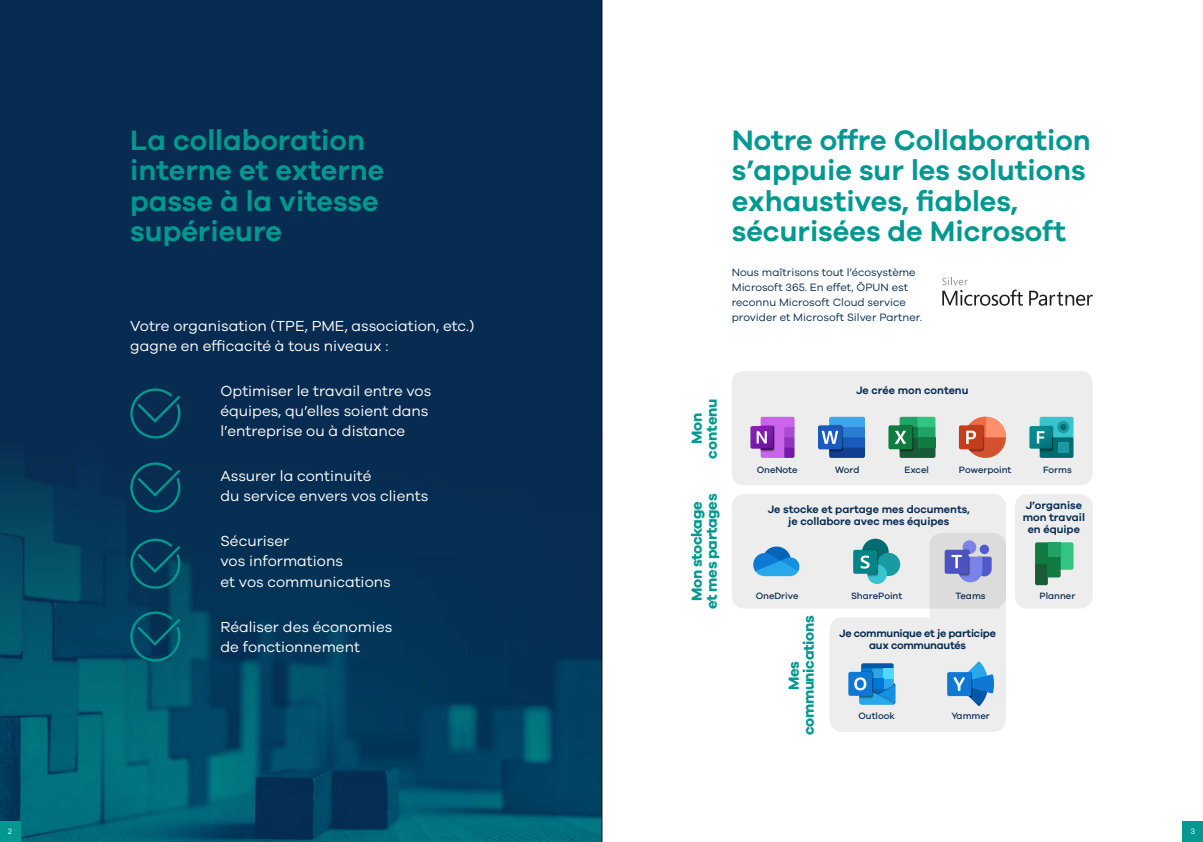
<style>
.page{position:relative;width:1203px;height:842px;background:#fff}
.page>*{position:absolute;margin:0;border:0;box-sizing:border-box;transform-origin:0 0}
.t1{font:600 29px/30.1px "Galano Grotesque";color:#009890}
.t2{font:15px/20.1px "Galano Grotesque";color:#fff}
.t3{font:700 15px/15px "Galano Grotesque";letter-spacing:-.025em;color:#009890;text-align:center}
.t4{font:700 15px/15px "Galano Grotesque";color:#009890;text-align:center}
.t5{font:11px/15px "Galano Grotesque";color:#082c51}
.t6{font:600 11px/12px "Galano Grotesque";color:#082c51;text-align:center}
.t7{font:600 11px/12px "Galano Grotesque";letter-spacing:-.025em;color:#082c51;text-align:center}
.t8{font:500 9.4px "Galano Grotesque";color:#082c51}
.t9{font:8px "Galano Grotesque";color:#fff}
</style>
<div class="page">
<div style="left:0;top:0;width:601px;height:842px;background:#082c51"></div>
<img style="left:0;top:472px;width:601px;height:370px">
<div style="left:732px;top:371px;width:361px;height:114px;background:#ededed;border-radius:12px"></div>
<div style="left:732px;top:494px;width:274px;height:114px;background:#ededed;border-radius:12px"></div>
<div style="left:1015px;top:494px;width:78px;height:114px;background:#ededed;border-radius:12px"></div>
<div style="left:888px;top:425px;width:24px;height:24px;background:#107c41;border-radius:2px"></div>
<svg style="left:894px;top:417px;width:41px;height:41px"></svg>
<div style="left:917px;top:437px;width:18px;height:11px;background:#107c41"></div>
<svg style="left:1029px;top:417px;width:44px;height:41px;background:#339da2"></svg>
<svg style="left:753px;top:546px;width:47px;height:30px"></svg>
<svg style="left:1035px;top:542px;width:38px;height:43px"></svg>
<div style="left:1048px;top:542px;width:12px;height:15px;background:#21a366"></div>
<div style="left:959px;top:425px;width:24px;height:24px;background:#c43e1c;border-radius:2px"></div>
<svg style="left:965px;top:417px;width:41px;height:41px"></svg>
<div style="left:818px;top:425px;width:24px;height:24px;background:#185abd;border-radius:2px"></div>
<svg style="left:821px;top:417px;width:44px;height:41px"></svg>
<svg style="left:830px;top:533px;width:176px;height:199px"></svg>
<svg style="left:750px;top:417px;width:44px;height:41px;background:#ae5ecf"></svg>
<svg style="left:1029px;top:291px;width:64px;height:15px"></svg>
<svg style="left:942px;top:277px;width:81px;height:29px"></svg>
<hr style="left:602px;top:0;width:1px;height:842px;background:#1d1d1b">
<div style="left:0;top:822px;width:20px;height:20px;background:#009890"></div>
<div style="left:1183px;top:822px;width:20px;height:20px;background:#009890"></div>
<svg style="left:130px;top:462px;width:50px;height:51px"></svg>
<svg style="left:130px;top:388px;width:50px;height:50px"></svg>
<svg style="left:130px;top:539px;width:50px;height:50px"></svg>
<svg style="left:130px;top:611px;width:50px;height:51px"></svg>
<h1 class="t1" style="left:130px;top:125px;width:255px">La collaboration interne et externe passe à la vitesse supérieure</h1>
<h1 class="t1" style="left:732px;top:125px;width:360px">Notre offre Collaboration s’appuie sur les solutions exhaustives, fiables, sécurisées de Microsoft</h1>
<p class="t2" style="left:130px;top:315px;width:346px">Votre organisation (TPE, PME, association, etc.) gagne en efficacité à tous niveaux :</p>
<p class="t2" style="left:221px;top:380px;width:212px">Optimiser le travail entre vos équipes, qu’elles soient dans l’entreprise ou à distance</p>
<p class="t2" style="left:221px;top:466px;width:209px">Assurer la continuité<br>du service envers vos clients</p>
<p class="t2" style="left:221px;top:531px;width:172px">Sécuriser<br>vos informations<br>et vos communications</p>
<p class="t2" style="left:221px;top:616px;width:173px">Réaliser des économies de fonctionnement</p>
<p class="t5" style="left:732px;top:264px;width:192px">Nous maîtrisons tout l’écosystème Microsoft 365. En effet, ŌPUN est reconnu Microsoft Cloud service provider et Microsoft Silver Partner.</p>
<p class="t4" style="left:689px;top:459px;width:62px;rotate:-90deg">Mon contenu</p>
<p class="t3" style="left:689px;top:609px;width:117px;rotate:-90deg">Mon stockage et mes partages</p>
<p class="t6" style="left:856px;top:384px;width:114px">Je crée mon contenu</p>
<p class="t8" style="left:757px;top:464px;width:42px">OneNote</p>
<p class="t8" style="left:835px;top:464px;width:26px">Word</p>
<p class="t8" style="left:904px;top:464px;width:26px">Excel</p>
<p class="t8" style="left:959px;top:464px;width:54px">Powerpoint</p>
<p class="t8" style="left:1043px;top:464px;width:30px">Forms</p>
<p class="t6" style="left:768px;top:503px;width:204px">Je stocke et partage mes documents, je collabore avec mes équipes</p>
<p class="t6" style="left:1022px;top:499px;width:64px">J’organise mon travail en équipe</p>
<p class="t8" style="left:756px;top:590px;width:44px">OneDrive</p>
<p class="t8" style="left:851px;top:590px;width:53px">SharePoint</p>
<p class="t8" style="left:955px;top:590px;width:32px">Teams</p>
<p class="t8" style="left:1039px;top:590px;width:37px">Planner</p>
<p class="t3" style="left:786px;top:735px;width:121px;rotate:-90deg">Mes communications</p>
<p class="t7" style="left:839px;top:627px;width:158px">Je communique et je participe aux communautés</p>
<p class="t8" style="left:858px;top:710px;width:38px">Outlook</p>
<p class="t8" style="left:951px;top:710px;width:40px">Yammer</p>
<p class="t9" style="left:8px;top:826px;width:6px">2</p>
<p class="t9" style="left:1190px;top:826px;width:6px">3</p>
</div>
